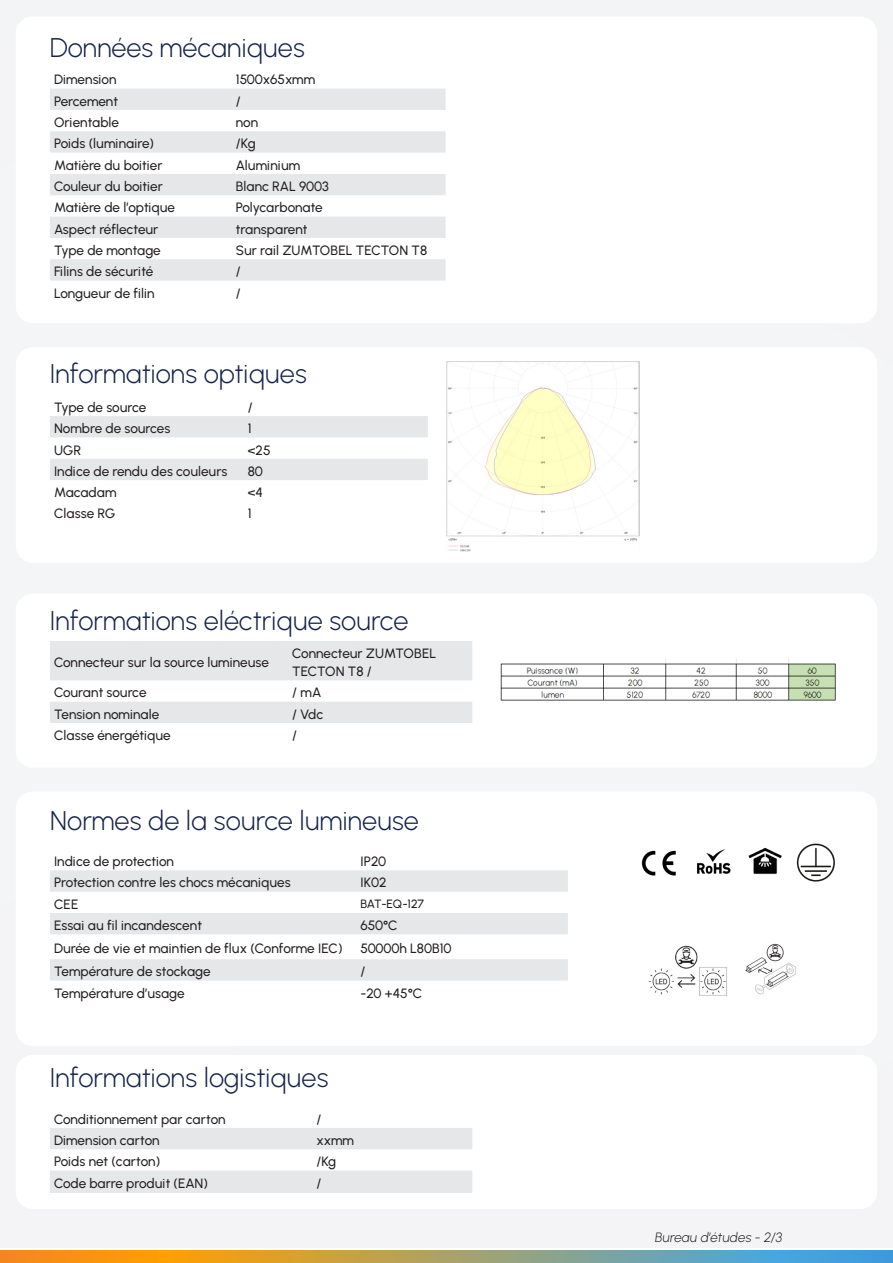
<style>
.page{position:relative;width:893px;height:1263px;background:#fff}
.page>*{position:absolute;margin:0;border:0;box-sizing:border-box;transform-origin:0 0}
.t1{font:300 27px "Urbanist";color:#15244b}
.Texte_courant{font:500 13.5px/18px "Urbanist";letter-spacing:-.005em;color:#231f20}
.Texte_courant-2{font:italic 300 13.5px "Urbanist";color:#231f20}
.Texte_courant-3{font:500 12px "Urbanist";letter-spacing:-.01em;color:#231f20}
</style>
<div class="page">
<svg style="left:0;top:1251px;width:893px;height:12px"></svg>
<svg style="left:50px;top:1128px;width:422px;height:65px"></svg>
<svg style="left:50px;top:870px;width:518px;height:110px;fill:#e6e7e9"></svg>
<img style="left:697px;top:849px;width:34px;height:25px">
<img style="left:641px;top:850px;width:35px;height:26px">
<img style="left:745px;top:944px;width:51px;height:51px">
<img style="left:648px;top:945px;width:79px;height:51px">
<img style="left:748px;top:843px;width:87px;height:39px">
<svg style="left:50px;top:416px;width:378px;height:64px"></svg>
<img style="left:446px;top:362px;width:194px;height:190px">
<svg style="left:50px;top:641px;width:422px;height:82px"></svg>
<img style="left:500px;top:659px;width:336px;height:42px">
<svg style="left:50px;top:89px;width:396px;height:192px;fill:#e6e7e9"></svg>
<p class="t1" style="left:50px;top:31px;width:256px">Données mécaniques</p>
<p class="Texte_courant" style="left:54px;top:71px;width:64px">Dimension</p>
<p class="Texte_courant" style="left:236px;top:71px;width:81px">1500x65xmm</p>
<p class="Texte_courant" style="left:54px;top:92px;width:65px">Percement</p>
<p class="Texte_courant" style="left:236px;top:92px;width:6px">/</p>
<p class="Texte_courant" style="left:54px;top:113px;width:66px">Orientable</p>
<p class="Texte_courant" style="left:236px;top:113px;width:24px">non</p>
<p class="Texte_courant" style="left:54px;top:135px;width:101px">Poids (luminaire)</p>
<p class="Texte_courant" style="left:236px;top:135px;width:21px">/Kg</p>
<p class="Texte_courant" style="left:54px;top:156px;width:110px">Matière du boitier</p>
<p class="Texte_courant" style="left:236px;top:156px;width:66px">Aluminium</p>
<p class="Texte_courant" style="left:54px;top:177px;width:110px">Couleur du boitier</p>
<p class="Texte_courant" style="left:236px;top:177px;width:95px">Blanc RAL 9003</p>
<p class="Texte_courant" style="left:54px;top:199px;width:122px">Matière de l’optique</p>
<p class="Texte_courant" style="left:236px;top:199px;width:88px">Polycarbonate</p>
<p class="Texte_courant" style="left:54px;top:220px;width:106px">Aspect réflecteur</p>
<p class="Texte_courant" style="left:236px;top:220px;width:73px">transparent</p>
<p class="Texte_courant" style="left:54px;top:241px;width:108px">Type de montage</p>
<p class="Texte_courant" style="left:236px;top:241px;width:193px">Sur rail ZUMTOBEL TECTON T8</p>
<p class="Texte_courant" style="left:54px;top:263px;width:101px">Filins de sécurité</p>
<p class="Texte_courant" style="left:236px;top:263px;width:6px">/</p>
<p class="Texte_courant" style="left:54px;top:284px;width:102px">Longueur de filin</p>
<p class="Texte_courant" style="left:236px;top:284px;width:6px">/</p>
<p class="t1" style="left:50px;top:358px;width:258px">Informations optiques</p>
<p class="Texte_courant" style="left:54px;top:398px;width:94px">Type de source</p>
<p class="Texte_courant" style="left:248px;top:398px;width:6px">/</p>
<p class="Texte_courant" style="left:54px;top:419px;width:118px">Nombre de sources</p>
<p class="Texte_courant" style="left:248px;top:419px;width:5px">1</p>
<p class="Texte_courant" style="left:54px;top:441px;width:29px">UGR</p>
<p class="Texte_courant" style="left:248px;top:441px;width:24px">&lt;25</p>
<p class="Texte_courant" style="left:54px;top:462px;width:175px">Indice de rendu des couleurs</p>
<p class="Texte_courant" style="left:248px;top:462px;width:17px">80</p>
<p class="Texte_courant" style="left:54px;top:483px;width:64px">Macadam</p>
<p class="Texte_courant" style="left:248px;top:483px;width:17px">&lt;4</p>
<p class="Texte_courant" style="left:54px;top:505px;width:62px">Classe RG</p>
<p class="Texte_courant" style="left:248px;top:505px;width:5px">1</p>
<p class="t1" style="left:50px;top:604px;width:360px">Informations eléctrique source</p>
<p class="Texte_courant" style="left:54px;top:653px;width:216px">Connecteur sur la source lumineuse</p>
<p class="Texte_courant" style="left:292px;top:644px;width:145px">Connecteur ZUMTOBEL<br>TECTON T8 /</p>
<p class="Texte_courant" style="left:54px;top:684px;width:94px">Courant source</p>
<p class="Texte_courant" style="left:292px;top:684px;width:31px">/ mA</p>
<p class="Texte_courant" style="left:54px;top:705px;width:107px">Tension nominale</p>
<p class="Texte_courant" style="left:292px;top:705px;width:32px">/ Vdc</p>
<p class="Texte_courant" style="left:54px;top:726px;width:118px">Classe énergétique</p>
<p class="Texte_courant" style="left:292px;top:726px;width:6px">/</p>
<p class="t1" style="left:50px;top:804px;width:371px">Normes de la source lumineuse</p>
<p class="Texte_courant" style="left:54px;top:852px;width:122px">Indice de protection</p>
<p class="Texte_courant" style="left:361px;top:852px;width:27px">IP20</p>
<p class="Texte_courant" style="left:54px;top:874px;width:238px">Protection contre les chocs mécaniques</p>
<p class="Texte_courant" style="left:361px;top:874px;width:28px">IK02</p>
<p class="Texte_courant" style="left:54px;top:895px;width:26px">CEE</p>
<p class="Texte_courant-3" style="left:361px;top:897px;width:65px">BAT-EQ-127</p>
<p class="Texte_courant" style="left:54px;top:916px;width:149px">Essai au fil incandescent</p>
<p class="Texte_courant" style="left:361px;top:916px;width:39px">650°C</p>
<p class="Texte_courant" style="left:54px;top:939px;width:290px">Durée de vie et maintien de flux (Conforme IEC)</p>
<p class="Texte_courant" style="left:361px;top:939px;width:93px">50000h L80B10</p>
<p class="Texte_courant" style="left:54px;top:962px;width:158px">Température de stockage</p>
<p class="Texte_courant" style="left:361px;top:962px;width:6px">/</p>
<p class="Texte_courant" style="left:54px;top:984px;width:132px">Température d’usage</p>
<p class="Texte_courant" style="left:361px;top:984px;width:63px">-20 +45°C</p>
<p class="t1" style="left:50px;top:1062px;width:280px">Informations logistiques</p>
<p class="Texte_courant" style="left:54px;top:1110px;width:173px">Conditionnement par carton</p>
<p class="Texte_courant" style="left:316px;top:1110px;width:6px">/</p>
<p class="Texte_courant" style="left:54px;top:1131px;width:107px">Dimension carton</p>
<p class="Texte_courant" style="left:316px;top:1131px;width:39px">xxmm</p>
<p class="Texte_courant" style="left:54px;top:1152px;width:108px">Poids net (carton)</p>
<p class="Texte_courant" style="left:316px;top:1152px;width:21px">/Kg</p>
<p class="Texte_courant" style="left:54px;top:1174px;width:155px">Code barre produit (EAN)</p>
<p class="Texte_courant" style="left:316px;top:1174px;width:6px">/</p>
<p class="Texte_courant-2" style="left:656px;top:1229px;width:129px">Bureau d’études - 2/3</p>
</div>
